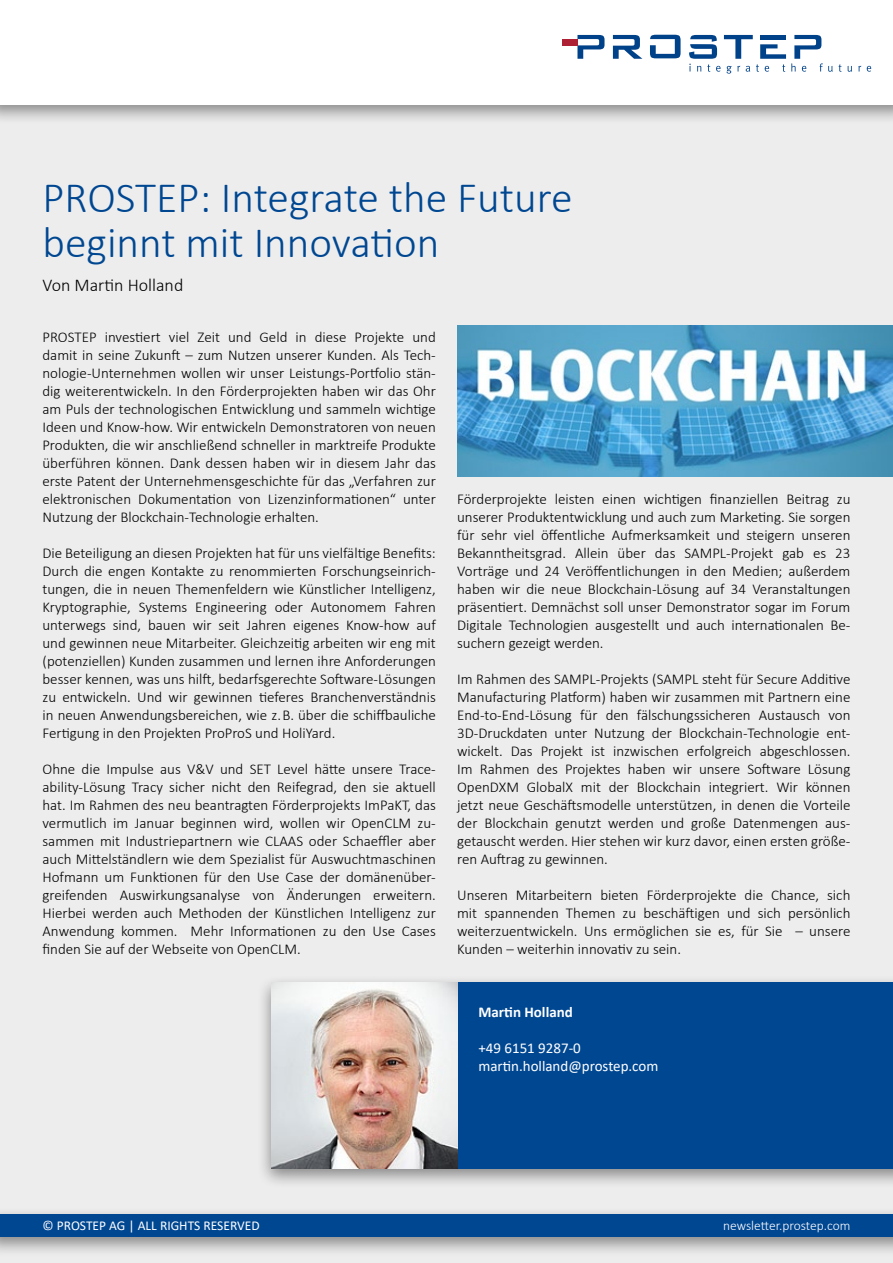
<style>
.page{position:relative;width:893px;height:1263px;background:#fff}
.page>*{position:absolute;margin:0;border:0;box-sizing:border-box;transform-origin:0 0}
.t1{font:300 43.5px/45px "Calibri";color:#004792}
.t2{font:300 18px "Calibri";color:#000}
.t3{font:300 15px/18px "Calibri";color:#000;text-align:justify}
.t4{font:15px/18px "Calibri";color:#fff}
.t5{font:700 15px "Calibri";color:#fff}
.t6{font:13.5px "Calibri";color:#fff}
.t7{font:300 13.5px "Calibri";color:#fff}
</style>
<div class="page">
<div style="left:0;top:89px;width:893px;height:1174px;background:#ededed"></div>
<div style="left:0;top:0;width:893px;height:124px;background:#000;opacity:.43"></div>
<div style="left:0;top:0;width:893px;height:104px;background:#fff"></div>
<div style="left:0;top:1206px;width:893px;height:51px;background:#000;opacity:.43"></div>
<div style="left:0;top:1214px;width:893px;height:23px;background:#004792"></div>
<svg style="left:650px;top:35px;width:31px;height:23px"></svg>
<svg style="left:577px;top:35px;width:27px;height:24px"></svg>
<svg style="left:613px;top:35px;width:29px;height:24px"></svg>
<div style="left:562px;top:39px;width:15px;height:6px;background:#ae2135"></div>
<svg style="left:839px;top:64px;width:3px;height:8px"></svg>
<svg style="left:848px;top:66px;width:4px;height:6px"></svg>
<svg style="left:858px;top:66px;width:3px;height:6px"></svg>
<svg style="left:867px;top:66px;width:4px;height:6px"></svg>
<svg style="left:689px;top:35px;width:144px;height:39px"></svg>
<hr style="left:760px;top:35px;width:26px;height:4px;background:#004289">
<img style="left:457px;top:325px;width:436px;height:151px">
<div style="left:257px;top:974px;width:636px;height:215px;background:#000;opacity:.43"></div>
<div style="left:271px;top:982px;width:622px;height:186px;background:#004792"></div>
<img style="left:271px;top:982px;width:186px;height:186px">
<h1 class="t1" style="left:43px;top:175px;width:531px">PROSTEP: Integrate the Future beginnt mit Innovation</h1>
<p class="t2" style="left:43px;top:274px;width:142px">Von Martin Holland</p>
<p class="t3" style="left:43px;top:328px;width:395px">PROSTEP investiert viel Zeit und Geld in diese Projekte und damit in seine Zukunft – zum Nutzen unserer Kunden. Als Tech&shy;nologie-Unternehmen wollen wir unser Leistungs-Portfolio stän&shy;dig weiterentwickeln. In den Förderprojekten haben wir das Ohr am Puls der technologischen Entwicklung und sammeln wichtige Ideen und Know-how. Wir entwickeln Demonstratoren von neuen Produkten, die wir anschließend schneller in marktreife Produkte überführen können. Dank dessen haben wir in diesem Jahr das erste Patent der Unternehmensgeschichte für das „Verfahren zur elektronischen Dokumentation von Lizenzinformationen“ unter Nutzung der Blockchain-Technologie erhalten.</p>
<p class="t3" style="left:43px;top:544px;width:395px">Die Beteiligung an diesen Projekten hat für uns vielfältige Benefits:<br>Durch die engen Kontakte zu renommierten Forschungseinrich&shy;tungen, die in neuen Themenfeldern wie Künstlicher Intelligenz, Kryptographie, Systems Engineering oder Autonomem Fahren unterwegs sind, bauen wir seit Jahren eigenes Know-how auf und gewinnen neue Mitarbeiter. Gleichzeitig arbeiten wir eng mit (potenziellen) Kunden zusammen und lernen ihre Anforderungen besser kennen, was uns hilft, bedarfsgerechte Software-Lösungen zu entwickeln. Und wir gewinnen tieferes Branchenverständnis in neuen Anwendungsbereichen, wie z. B. über die schiffbauliche Fertigung in den Projekten ProProS und HoliYard.</p>
<p class="t3" style="left:43px;top:760px;width:395px">Ohne die Impulse aus V&amp;V und SET Level hätte unsere Trace&shy;ability-Lösung Tracy sicher nicht den Reifegrad, den sie aktuell hat. Im Rahmen des neu beantragten Förderprojekts ImPaKT, das vermutlich im Januar beginnen wird, wollen wir OpenCLM zu&shy;sammen mit Industriepartnern wie CLAAS oder Schaeffler aber auch Mittelständlern wie dem Spezialist für Auswuchtmaschinen Hofmann um Funktionen für den Use Case der domänenüber&shy;greifenden Auswirkungsanalyse von Änderungen erweitern.<br>Hierbei werden auch Methoden der Künstlichen Intelligenz zur Anwendung kommen. Mehr Informationen zu den Use Cases finden Sie auf der Webseite von OpenCLM.</p>
<p class="t3" style="left:457px;top:490px;width:395px">Förderprojekte leisten einen wichtigen finanziellen Beitrag zu unserer Produktentwicklung und auch zum Marketing. Sie sorgen für sehr viel öffentliche Aufmerksamkeit und steigern unseren Bekanntheitsgrad. Allein über das SAMPL-Projekt gab es 23<br>Vorträge und 24 Veröffentlichungen in den Medien; außerdem haben wir die neue Blockchain-Lösung auf 34 Veranstaltungen präsentiert. Demnächst soll unser Demonstrator sogar im Forum Digitale Technologien ausgestellt und auch internationalen Be&shy;suchern gezeigt werden.</p>
<p class="t3" style="left:457px;top:670px;width:395px">Im Rahmen des SAMPL-Projekts (SAMPL steht für Secure Additive Manufacturing Platform) haben wir zusammen mit Partnern eine End-to-End-Lösung für den fälschungssicheren Austausch von 3D-Druckdaten unter Nutzung der Blockchain-Technologie ent&shy;wickelt. Das Projekt ist inzwischen erfolgreich abgeschlossen.<br>Im Rahmen des Projektes haben wir unsere Software Lösung OpenDXM GlobalX mit der Blockchain integriert. Wir können jetzt neue Geschäftsmodelle unterstützen, in denen die Vorteile der Blockchain genutzt werden und große Datenmengen aus&shy;getauscht werden. Hier stehen wir kurz davor, einen ersten größe&shy;ren Auftrag zu gewinnen.</p>
<p class="t3" style="left:457px;top:886px;width:395px">Unseren Mitarbeitern bieten Förderprojekte die Chance, sich mit spannenden Themen zu beschäftigen und sich persönlich weiterzuentwickeln. Uns ermöglichen sie es, für Sie – unsere Kunden – weiterhin innovativ zu sein.</p>
<p class="t5" style="left:478px;top:1002px;width:96px">Martin Holland</p>
<p class="t4" style="left:478px;top:1039px;width:182px">+49 6151 9287-0 martin.holland@prostep.com</p>
<p class="t6" style="left:43px;top:1216px;width:219px">© PROSTEP AG | ALL RIGHTS RESERVED</p>
<p class="t7" style="left:723px;top:1217px;width:129px">newsletter.prostep.com</p>
</div>
